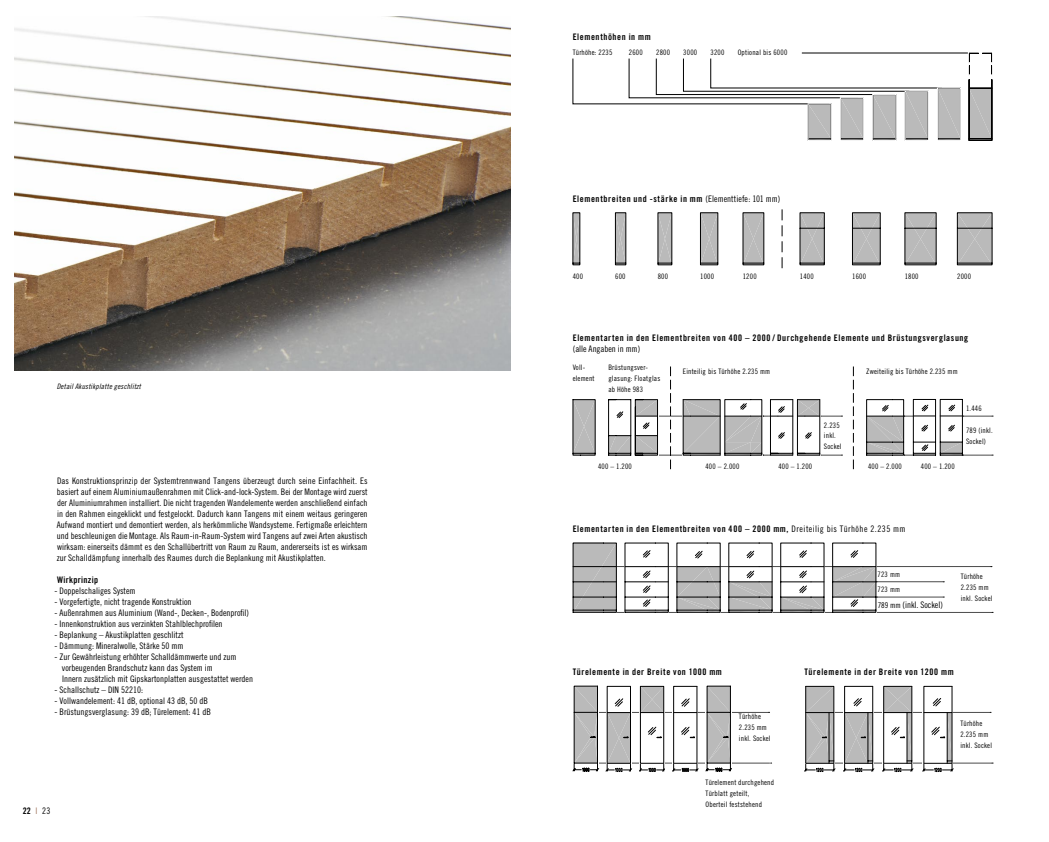
<style>
.page{position:relative;width:1049px;height:842px;background:#fff}
.page>*{position:absolute;margin:0;border:0;box-sizing:border-box;transform-origin:0 0}
.t1{font:9px/11px "Trade Gothic Cond Eighteen";color:#000;text-align:justify}
.t2{font:9px "Trade Gothic Bold Cond Twenty";letter-spacing:.065em;color:#000}
.t3{font:9px "Trade Gothic Bold Cond Twenty";letter-spacing:.04em;color:#000}
.t4{font:7.5px/11px "Trade Gothic Cond Eighteen";letter-spacing:.025em;color:#000}
.t5{font:7.5px "Trade Gothic Cond Eighteen Obl";letter-spacing:.025em;color:#000}
.s1{font-family:"Trade Gothic Cond Eighteen";color:#a47b64}
.s2{font-family:"Trade Gothic Cond Eighteen"}
.s3{font-size:8px}
</style>
<div class="page">
<img style="left:14px;top:16px;width:496px;height:354px">
<svg style="left:782px;top:209px;width:1px;height:59px"></svg>
<svg style="left:572px;top:212px;width:9px;height:54px"></svg>
<svg style="left:573px;top:213px;width:7px;height:52px"></svg>
<svg style="left:614px;top:212px;width:13px;height:54px"></svg>
<svg style="left:615px;top:213px;width:11px;height:52px"></svg>
<svg style="left:657px;top:212px;width:16px;height:54px"></svg>
<svg style="left:658px;top:213px;width:14px;height:52px"></svg>
<svg style="left:700px;top:212px;width:19px;height:54px"></svg>
<svg style="left:700px;top:213px;width:18px;height:52px"></svg>
<svg style="left:742px;top:212px;width:23px;height:54px"></svg>
<svg style="left:743px;top:213px;width:21px;height:52px"></svg>
<svg style="left:852px;top:213px;width:28px;height:52px"></svg>
<svg style="left:904px;top:212px;width:33px;height:54px"></svg>
<svg style="left:905px;top:213px;width:31px;height:52px;background:#ababab"></svg>
<svg style="left:956px;top:212px;width:37px;height:54px"></svg>
<svg style="left:957px;top:213px;width:35px;height:52px;background:#a9a9a9"></svg>
<svg style="left:799px;top:212px;width:26px;height:54px"></svg>
<svg style="left:800px;top:213px;width:24px;height:52px"></svg>
<div style="left:807px;top:103px;width:25px;height:38px;border:1px solid #fff"></div>
<div style="left:840px;top:97px;width:24px;height:44px;border:1px solid #fff"></div>
<div style="left:872px;top:94px;width:24px;height:47px;border:1px solid #fff"></div>
<div style="left:904px;top:91px;width:25px;height:50px;border:1px solid #fff"></div>
<svg style="left:573px;top:58px;width:386px;height:82px"></svg>
<div style="left:937px;top:87px;width:24px;height:54px;border:1px solid #fff"></div>
<hr style="left:802px;top:53px;width:173px;height:1px;background:#000">
<svg style="left:967px;top:52px;width:26px;height:89px"></svg>
<svg style="left:853px;top:366px;width:1px;height:103px"></svg>
<svg style="left:572px;top:399px;width:24px;height:57px"></svg>
<svg style="left:573px;top:400px;width:22px;height:55px"></svg>
<svg style="left:608px;top:366px;width:234px;height:103px"></svg>
<div style="left:939px;top:397px;width:24px;height:60px;background:#f1f1f1"></div>
<svg style="left:866px;top:399px;width:127px;height:57px"></svg>
<svg style="left:572px;top:542px;width:45px;height:71px"></svg>
<svg style="left:676px;top:542px;width:45px;height:1px"></svg>
<svg style="left:728px;top:542px;width:45px;height:1px"></svg>
<svg style="left:780px;top:542px;width:44px;height:1px"></svg>
<div style="left:832px;top:541px;width:44px;height:72px;background:#888"></div>
<svg style="left:573px;top:543px;width:420px;height:70px"></svg>
<div style="left:573px;top:682px;width:26px;height:92px;background:linear-gradient(to right,#fff,#fff)"></div>
<div style="left:606px;top:684px;width:26px;height:90px;background:linear-gradient(to right,#fff,#fff)"></div>
<div style="left:672px;top:682px;width:26px;height:92px;background:linear-gradient(to right,#fff,#fff)"></div>
<div style="left:639px;top:682px;width:26px;height:92px;background:linear-gradient(to right,#fff,#fff)"></div>
<svg style="left:707px;top:685px;width:24px;height:1px"></svg>
<svg style="left:573px;top:686px;width:199px;height:86px"></svg>
<svg style="left:804px;top:686px;width:189px;height:86px"></svg>
<p class="t5" style="left:57px;top:382px;width:86px">Detail Akustikplatte geschlitzt</p>
<p class="t1" style="left:57px;top:475px;width:313px">Das Konstruktionsprinzip der Systemtrennwand Tangens überzeugt durch seine Einfachheit. Es basiert auf einem Aluminiumaußenrahmen mit Click-and-lock-System. Bei der Montage wird zuerst der Aluminiumrahmen installiert. Die nicht tragenden Wandelemente werden anschließend einfach in den Rahmen eingeklickt und festgelockt. Dadurch kann Tangens mit einem weitaus geringeren Aufwand montiert und demontiert werden, als herkömmliche Wandsysteme. Fertigmaße erleichtern und beschleunigen die Montage. Als Raum-in-Raum-System wird Tangens auf zwei Arten akustisch wirksam: einerseits dämmt es den Schallübertritt von Raum zu Raum, andererseits ist es wirksam zur Schalldämpfung innerhalb des Raumes durch die Beplankung mit Akustikplatten.</p>
<p class="t3" style="left:57px;top:574px;width:43px">Wirkprinzip</p>
<p class="t1" style="left:55px;top:585px;width:82px">- Doppelschaliges System</p>
<p class="t1" style="left:55px;top:596px;width:138px">- Vorgefertigte, nicht tragende Konstruktion</p>
<p class="t1" style="left:55px;top:607px;width:196px">- Außenrahmen aus Aluminium (Wand-, Decken-, Bodenprofil)</p>
<p class="t1" style="left:55px;top:618px;width:169px">- Innenkonstruktion aus verzinkten Stahlblechprofilen</p>
<p class="t1" style="left:55px;top:629px;width:130px">- Beplankung – Akustikplatten geschlitzt</p>
<p class="t1" style="left:55px;top:640px;width:130px">- Dämmung: Mineralwolle, Stärke 50 mm</p>
<p class="t1" style="left:62px;top:651px;width:193px;text-align:left;text-indent:-7px">- Zur Gewährleistung erhöhter Schalldämmwerte und zum vorbeugenden Brandschutz kann das System im<br>Innern zusätzlich mit Gipskartonplatten ausgestattet werden</p>
<p class="t1" style="left:55px;top:684px;width:90px">- Schallschutz – DIN 52210:</p>
<p class="t1" style="left:55px;top:695px;width:155px">- Vollwandelement: 41 dB, optional 43 dB, 50 dB</p>
<p class="t1" style="left:55px;top:706px;width:158px">- Brüstungsverglasung: 39 dB; Türelement: 41 dB</p>
<p class="t2" style="left:23px;top:805px;width:29px">22 <span class="s1">I</span> <span class="s2">23</span></p>
<p class="t2" style="left:573px;top:32px;width:80px">Elementhöhen in mm</p>
<p class="t4" style="left:573px;top:47px;width:41px">Türhöhe: 2235</p>
<p class="t4" style="left:629px;top:47px;width:15px">2600</p>
<p class="t4" style="left:656px;top:47px;width:15px">2800</p>
<p class="t4" style="left:683px;top:47px;width:15px">3000</p>
<p class="t4" style="left:710px;top:47px;width:15px">3200</p>
<p class="t4" style="left:738px;top:47px;width:51px">Optional bis 6000</p>
<p class="t2" style="left:573px;top:193px;width:209px">Elementbreiten und -stärke in mm <span class="s2">(Elementtiefe: 101 mm)</span></p>
<p class="t4" style="left:573px;top:270px;width:12px">400</p>
<p class="t4" style="left:615px;top:270px;width:12px">600</p>
<p class="t4" style="left:658px;top:270px;width:12px">800</p>
<p class="t4" style="left:700px;top:270px;width:15px">1000</p>
<p class="t4" style="left:743px;top:270px;width:15px">1200</p>
<p class="t4" style="left:800px;top:270px;width:15px">1400</p>
<p class="t4" style="left:852px;top:270px;width:15px">1600</p>
<p class="t4" style="left:905px;top:270px;width:15px">1800</p>
<p class="t4" style="left:957px;top:270px;width:15px">2000</p>
<p class="t2" style="left:573px;top:332px;width:397px">Elementarten in den Elementbreiten von 400 – 2000 / Durchgehende Elemente und Brüstungsverglasung</p>
<p class="t1" style="left:573px;top:343px;width:69px">(alle Angaben in mm)</p>
<p class="t4" style="left:866px;top:366px;width:93px">Zweiteilig bis Türhöhe 2.235 mm</p>
<p class="t4" style="left:573px;top:362px;width:23px">Voll&shy;element</p>
<p class="t4" style="left:608px;top:362px;width:53px">Brüstungsver&shy;glasung: Floatglas ab Höhe 983</p>
<p class="t4" style="left:683px;top:366px;width:89px">Einteilig bis Türhöhe 2.235 mm</p>
<p class="t4" style="left:598px;top:461px;width:35px">400 – 1.200</p>
<p class="t4" style="left:824px;top:420px;width:19px;line-height:10.5px">2.235 inkl.<br>Sockel</p>
<p class="t4" style="left:705px;top:461px;width:35px">400 – 2.000</p>
<p class="t4" style="left:778px;top:461px;width:35px">400 – 1.200</p>
<p class="t4" style="left:868px;top:461px;width:35px">400 – 2.000</p>
<p class="t4" style="left:921px;top:461px;width:35px">400 – 1.200</p>
<p class="t4" style="left:966px;top:403px;width:17px">1.446</p>
<p class="t4" style="left:966px;top:425px;width:28px;line-height:10.5px">789 (inkl.<br>Sockel)</p>
<p class="t2" style="left:573px;top:523px;width:334px">Elementarten in den Elementbreiten von 400 – 2000 mm, <span class="s2">Dreiteilig bis Türhöhe 2.235 mm</span></p>
<p class="t4" style="left:877px;top:569px;width:24px">723 mm</p>
<p class="t4" style="left:961px;top:571px;width:33px">Türhöhe<br>2.235 mm inkl. Sockel</p>
<p class="t4" style="left:877px;top:584px;width:24px">723 mm</p>
<p class="t1" style="left:878px;top:599px;width:67px"><span class="s3">789 mm</span> (inkl. Sockel)</p>
<p class="t2" style="left:573px;top:666px;width:151px">Türelemente in der Breite von 1000 mm</p>
<p class="t2" style="left:804px;top:666px;width:151px">Türelemente in der Breite von 1200 mm</p>
<p class="t4" style="left:739px;top:710px;width:33px">Türhöhe<br>2.235 mm inkl. Sockel</p>
<p class="t4" style="left:960px;top:718px;width:33px">Türhöhe<br>2.235 mm inkl. Sockel</p>
<p class="t4" style="left:705px;top:777px;width:70px">Türelement durchgehend<br>Türblatt geteilt,<br>Oberteil feststehend</p>
</div>
